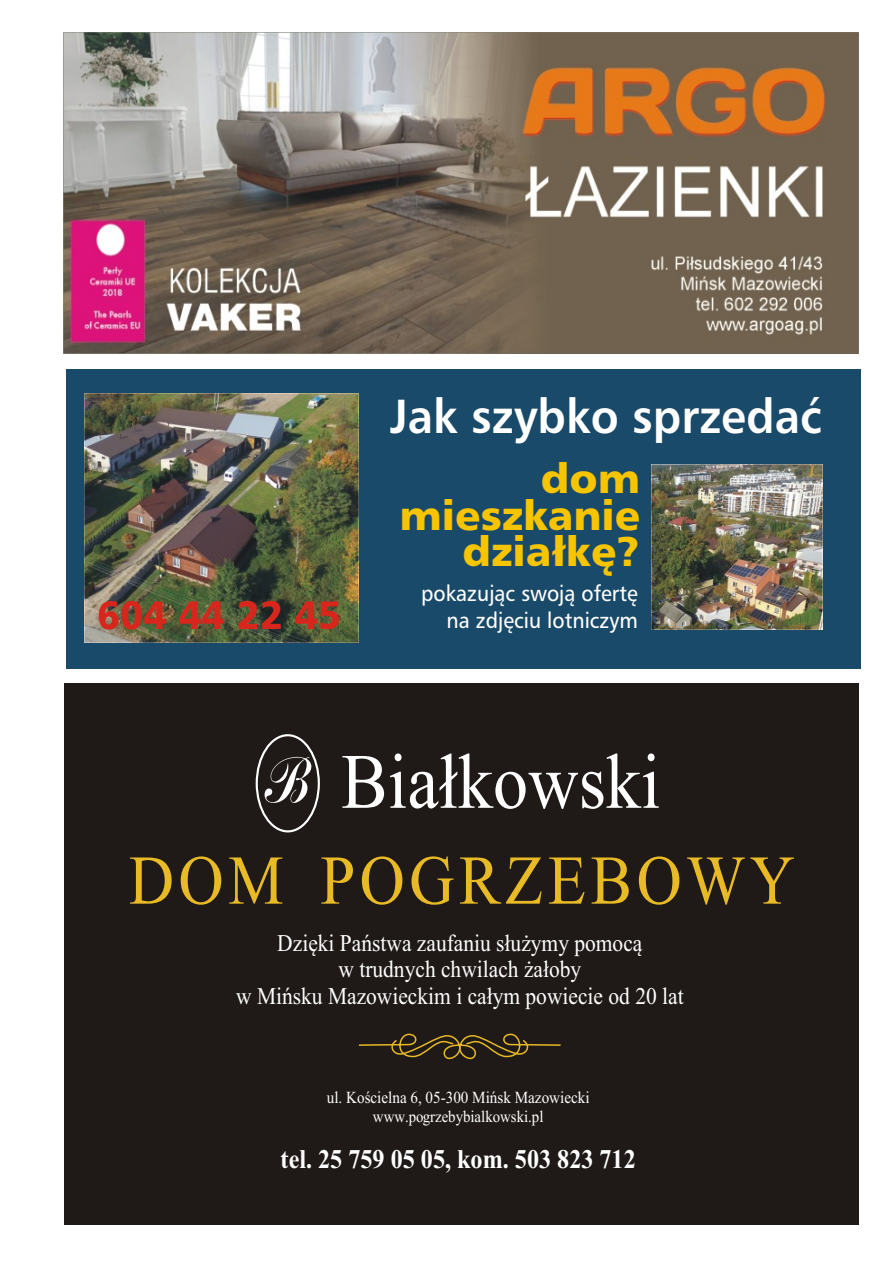
<style>
.page{position:relative;width:894px;height:1263px;background:#fff}
.page>*{position:absolute;margin:0;border:0;box-sizing:border-box;transform-origin:0 0}
.t1{font:78.3px "Times New Roman CE";color:#fff;scale:.9 1}
.t2{font:69.75px "Times New Roman CE";letter-spacing:.075em;color:#e8ba26;scale:.9 1}
.t3{font:700 48px "G Frutiger IEE";color:#fff;scale:.94 1}
.t4{font:700 41.25px/36.5px "G Frutiger Bl IEE";color:#f7c400;text-align:right}
.t5{font:700 39.6px "G Frutiger Bl IEE";color:#d9261c;scale:.95 1}
.t6{font:700 27px "Times New Roman CE";color:#fff;scale:.9 1}
.t7{font:24px/26.5px "Times New Roman CE";color:#fff;text-align:center;scale:.9 1}
.t8{font:22.2px/26.7px "G Frutiger IEE";color:#fff;text-align:right;scale:.94 1}
.t9{font:16.95px "Times New Roman CE";color:#fff;scale:.9 1}
.t10{font:16.5px "Times New Roman CE";color:#fff;scale:.9 1}
.s1{font-family:"Commercial Scr DEE";font-size:64.95px}
</style>
<div class="page">
<div style="left:64px;top:683px;width:795px;height:542px;background:#1f1a17"></div>
<div style="left:256px;top:734px;width:64px;height:98px;border:2px solid #fff;border-radius:50%"></div>
<svg style="left:359px;top:1033px;width:202px;height:27px"></svg>
<img style="left:64px;top:33px;width:795px;height:320px">
<div style="left:66px;top:369px;width:794px;height:299px;background:#1a4a69"></div>
<img style="left:85px;top:394px;width:273px;height:248px">
<img style="left:652px;top:464px;width:171px;height:166px">
<h3 class="t3" style="left:390px;top:396px;width:461px">Jak szybko sprzedaæ</h3>
<h3 class="t5" style="left:97px;top:599px;width:259px">604 44 22 45</h3>
<h3 class="t4" style="left:399px;top:464px;width:242px">dom mieszkanie dzia³kê?</h3>
<p class="t8" style="left:421px;top:582px;width:232px">pokazuj¹c swoj¹ ofertê na zdjêciu lotniczym</p>
<h1 class="t1" style="left:262px;top:754px;width:444px"><span class="s1">B</span> Bia³kowski</h1>
<h2 class="t2" style="left:129px;top:855px;width:741px">DOM POGRZEBOWY</h2>
<p class="t7" style="left:236px;top:932px;width:499px">Dziêki Pañstwa zaufaniu s³u¿ymy pomoc¹<br>w trudnych chwilach ¿a³oby<br>w Miñsku Mazowieckim i ca³ym powiecie od 20 lat</p>
<p class="t9" style="left:327px;top:1092px;width:293px">ul. Koœcielna 6, 05-300 Miñsk Mazowiecki</p>
<p class="t10" style="left:373px;top:1110px;width:191px">www.pogrzebybialkowski.pl</p>
<p class="t6" style="left:281px;top:1150px;width:396px">tel. 25 759 05 05, kom. 503 823 712</p>
</div>
